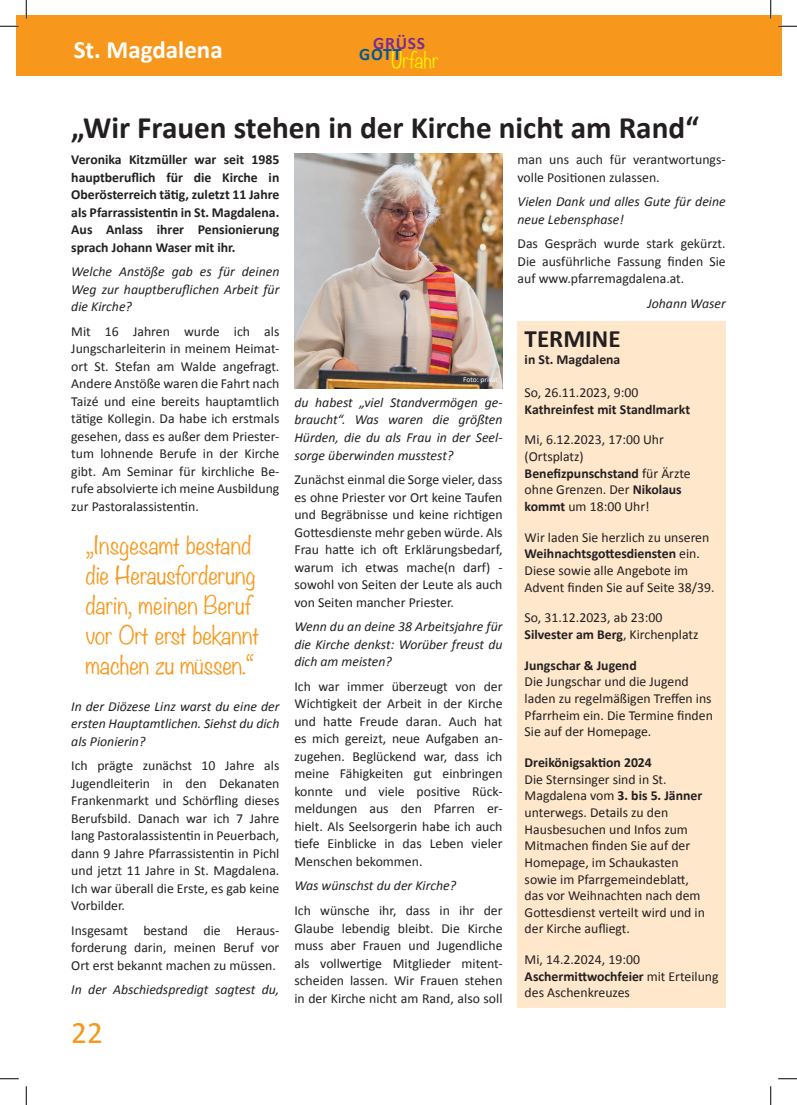
<style>
.page{position:relative;width:797px;height:1105px;background:#fff}
.page>*{position:absolute;margin:0;border:0;box-sizing:border-box;transform-origin:0 0}
.t1{font:700 31.25px "Calibri";color:#231f20}
.t2{font:31.25px "Calibri";color:#f7981d}
.t3{font:700 25px "Calibri";color:#fff}
.t4{font:700 25px "Calibri";color:#231f20}
.t5{font:300 22.5px/30px "Noteworthy";color:#f7981d}
.t6{font:300 20px "Noteworthy";color:#fff101}
.t7{font:700 17.5px "Calibri";letter-spacing:.04em;color:#792e92}
.t8{font:13.75px/17.5px "Calibri";color:#231f20;text-align:justify}
.t9{font:italic 13.75px/17.5px "Calibri";color:#231f20;text-align:justify}
.t10{font:700 13.75px/17.5px "Calibri";color:#231f20;text-align:justify}
.t11{font:7.5px "Calibri";letter-spacing:-.005em;color:#fff}
.s1{font-weight:700}
</style>
<div class="page">
<div style="left:16px;top:16px;width:765px;height:60px;background:#f7981d"></div>
<img style="left:295px;top:154px;width:208px;height:235px">
<div style="left:517px;top:321px;width:208px;height:687px;background:#fee7cb"></div>
<svg style="left:0;top:25px;width:19px;height:2px"></svg>
<svg style="left:778px;top:25px;width:19px;height:2px"></svg>
<svg style="left:0;top:1078px;width:19px;height:1px"></svg>
<svg style="left:778px;top:1078px;width:19px;height:1px"></svg>
<svg style="left:25px;top:0;width:2px;height:19px"></svg>
<svg style="left:25px;top:1086px;width:2px;height:19px"></svg>
<svg style="left:770px;top:0;width:1px;height:19px"></svg>
<svg style="left:770px;top:1086px;width:1px;height:19px"></svg>
<h2 class="t3" style="left:74px;top:34px;width:150px">St. Magdalena</h2>
<p class="t7" style="left:373px;top:32px;width:53px">GRÜSS</p>
<h3 class="t6" style="left:359px;top:43px;width:81px"><sup>GOTT</sup>Urfahr</h3>
<h1 class="t1" style="left:71px;top:107px;width:629px">„Wir Frauen stehen in der Kirche nicht am Rand“</h1>
<p class="t10" style="left:71px;top:151px;width:210px">Veronika Kitzmüller war seit 1985 hauptberuflich für die Kirche in Oberösterreich tätig, zuletzt 11 Jahre als Pfarrassistentin in St. Magdalena.<br>Aus Anlass ihrer Pensionierung sprach Johann Waser mit ihr.</p>
<p class="t9" style="left:71px;top:262px;width:210px">Welche Anstöße gab es für deinen Weg zur hauptberuflichen Arbeit für die Kirche?</p>
<p class="t8" style="left:71px;top:323px;width:210px">Mit 16 Jahren wurde ich als Jungscharleiterin in meinem Heimat&shy;ort St. Stefan am Walde angefragt.<br>Andere Anstöße waren die Fahrt nach Taizé und eine bereits hauptamtlich tätige Kollegin. Da habe ich erstmals gesehen, dass es außer dem Priester&shy;tum lohnende Berufe in der Kirche gibt. Am Seminar für kirchliche Be&shy;rufe absolvierte ich meine Ausbildung zur Pastoralassistentin.</p>
<h3 class="t5" style="left:85px;top:530px;width:175px">„Insgesamt bestand die Herausforderung darin, meinen Beruf vor Ort erst bekannt machen zu müssen.“</h3>
<p class="t9" style="left:71px;top:697px;width:210px">In der Diözese Linz warst du eine der ersten Hauptamtlichen. Siehst du dich als Pionierin?</p>
<p class="t8" style="left:71px;top:757px;width:210px">Ich prägte zunächst 10 Jahre als Jugendleiterin in den Dekanaten Frankenmarkt und Schörfling dieses Berufsbild. Danach war ich 7 Jahre lang Pastoralassistentin in Peuerbach, dann 9 Jahre Pfarrassistentin in Pichl und jetzt 11 Jahre in St. Magdalena.<br>Ich war überall die Erste, es gab keine Vorbilder.</p>
<p class="t8" style="left:71px;top:921px;width:210px">Insgesamt bestand die Heraus&shy;forderung darin, meinen Beruf vor Ort erst bekannt machen zu müssen.</p>
<p class="t9" style="left:71px;top:980px;width:210px">In der Abschiedspredigt sagtest du,</p>
<h1 class="t2" style="left:71px;top:1013px;width:33px">22</h1>
<p class="t11" style="left:463px;top:375px;width:36px">Foto: privat</p>
<p class="t9" style="left:294px;top:393px;width:210px">du habest „viel Standvermögen ge&shy;braucht“. Was waren die größten Hürden, die du als Frau in der Seel&shy;sorge überwinden musstest?</p>
<p class="t8" style="left:294px;top:471px;width:210px">Zunächst einmal die Sorge vieler, dass es ohne Priester vor Ort keine Taufen und Begräbnisse und keine richtigen Gottesdienste mehr geben würde. Als Frau hatte ich oft Erklärungsbedarf, warum ich etwas mache(n darf) - sowohl von Seiten der Leute als auch von Seiten mancher Priester.</p>
<p class="t9" style="left:294px;top:617px;width:210px">Wenn du an deine 38 Arbeitsjahre für die Kirche denkst: Worüber freust du dich am meisten?</p>
<p class="t8" style="left:294px;top:677px;width:210px">Ich war immer überzeugt von der Wichtigkeit der Arbeit in der Kirche und hatte Freude daran. Auch hat es mich gereizt, neue Aufgaben an&shy;zugehen. Beglückend war, dass ich meine Fähigkeiten gut einbringen konnte und viele positive Rück&shy;meldungen aus den Pfarren er&shy;hielt. Als Seelsorgerin habe ich auch tiefe Einblicke in das Leben vieler Menschen bekommen.</p>
<p class="t9" style="left:294px;top:877px;width:163px">Was wünschst du der Kirche?</p>
<p class="t8" style="left:294px;top:902px;width:210px">Ich wünsche ihr, dass in ihr der Glaube lebendig bleibt. Die Kirche muss aber Frauen und Jugendliche als vollwertige Mitglieder mitent&shy;scheiden lassen. Wir Frauen stehen in der Kirche nicht am Rand, also soll</p>
<p class="t8" style="left:517px;top:151px;width:210px">man uns auch für verantwortungs&shy;volle Positionen zulassen.</p>
<p class="t9" style="left:517px;top:192px;width:210px">Vielen Dank und alles Gute für deine neue Lebensphase!</p>
<p class="t8" style="left:517px;top:235px;width:210px">Das Gespräch wurde stark gekürzt.<br>Die ausführliche Fassung finden Sie auf www.pfarremagdalena.at.</p>
<p class="t9" style="left:647px;top:294px;width:80px">Johann Waser</p>
<h2 class="t4" style="left:524px;top:323px;width:97px">TERMINE</h2>
<p class="t10" style="left:524px;top:350px;width:97px">in St. Magdalena</p>
<p class="t8" style="left:524px;top:384px;width:115px">So, 26.11.2023, 9:00</p>
<p class="t10" style="left:524px;top:400px;width:167px">Kathreinfest mit Standlmarkt</p>
<p class="t8" style="left:524px;top:432px;width:168px;line-height:16.6px;text-align:left">Mi, 6.12.2023, 17:00 Uhr (Ortsplatz)<br><span class="s1">Benefizpunschstand</span> für Ärzte ohne Grenzen. Der <span class="s1">Nikolaus kommt</span> um 18:00 Uhr!</p>
<p class="t8" style="left:524px;top:529px;width:191px;line-height:16.6px;text-align:left">Wir laden Sie herzlich zu unseren<br><span class="s1">Weihnachtsgottesdiensten</span> ein.<br>Diese sowie alle Angebote im<br>Advent finden Sie auf Seite 38/39.</p>
<p class="t8" style="left:524px;top:610px;width:175px;line-height:16.6px">So, 31.12.2023, ab 23:00<br><span class="s1">Silvester am Berg</span>, Kirchenplatz</p>
<p class="t10" style="left:524px;top:656px;width:114px">Jungschar &amp; Jugend</p>
<p class="t8" style="left:524px;top:674px;width:190px;line-height:16.6px;text-align:left">Die Jungschar und die Jugend laden zu regelmäßigen Treffen ins<br>Pfarrheim ein. Die Termine finden<br>Sie auf der Homepage.</p>
<p class="t10" style="left:524px;top:754px;width:129px">Dreikönigsaktion 2024</p>
<p class="t8" style="left:524px;top:771px;width:182px;line-height:16.6px;text-align:left">Die Sternsinger sind in St.<br>Magdalena vom <span class="s1">3. bis 5. Jänner </span>unterwegs. Details zu den<br>Hausbesuchen und Infos zum<br>Mitmachen finden Sie auf der<br>Homepage, im Schaukasten sowie im Pfarrgemeindeblatt, das vor Weihnachten nach dem<br>Gottesdienst verteilt wird und in der Kirche aufliegt.</p>
<p class="t8" style="left:524px;top:951px;width:195px;line-height:16.6px;text-align:left">Mi, 14.2.2024, 19:00<br><span class="s1">Aschermittwochfeier</span> mit Erteilung des Aschenkreuzes</p>
</div>
